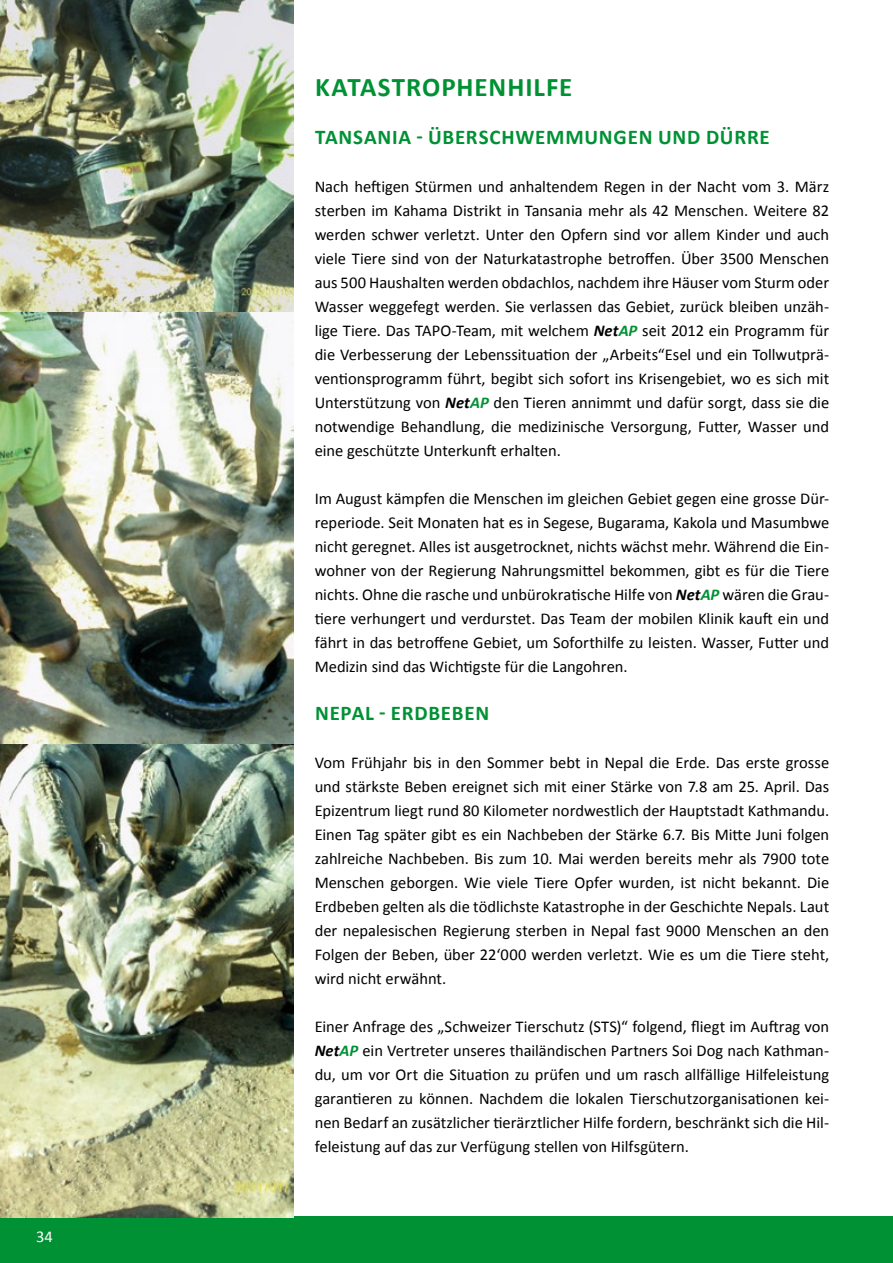
<style>
.page{position:relative;width:893px;height:1263px;background:#fff}
.page>*{position:absolute;margin:0;border:0;box-sizing:border-box;transform-origin:0 0}
.t1{font:700 27px "Calibri";letter-spacing:.035em;color:#009134}
.t2{font:700 21px "Calibri";letter-spacing:.035em;color:#009134}
.t3{font:16.5px/24px "Calibri";letter-spacing:-.005em;color:#000;text-align:justify}
.t4{font:16.5px "Calibri";color:#fff}
.s1{font-weight:700;font-style:italic}
.s2{font-weight:700;font-style:italic;color:#009134}
</style>
<div class="page">
<div style="left:0;top:1216px;width:893px;height:47px;background:#009134"></div>
<img style="left:0;top:0;width:293px;height:744px">
<img style="left:0;top:744px;width:293px;height:474px">
<p class="t4" style="left:36px;top:1226px;width:18px">34</p>
<h1 class="t1" style="left:315px;top:70px;width:259px">KATASTROPHENHILFE</h1>
<p class="t2" style="left:315px;top:124px;width:456px">TANSANIA - ÜBERSCHWEMMUNGEN UND DÜRRE</p>
<p class="t3" style="left:315px;top:174px;width:516px">Nach heftigen Stürmen und anhaltendem Regen in der Nacht vom 3. März sterben im Kahama Distrikt in Tansania mehr als 42 Menschen. Weitere 82 werden schwer verletzt. Unter den Opfern sind vor allem Kinder und auch viele Tiere sind von der Naturkatastrophe betroffen. Über 3500 Menschen aus 500 Haushalten werden obdachlos, nachdem ihre Häuser vom Sturm oder Wasser weggefegt werden. Sie verlassen das Gebiet, zurück bleiben unzäh&shy;lige Tiere. Das TAPO-Team, mit welchem <span class="s1">Net</span><span class="s2">AP</span> seit 2012 ein Programm für die Verbesserung der Lebenssituation der „Arbeits“Esel und ein Tollwutprä&shy;ventionsprogramm führt, begibt sich sofort ins Krisengebiet, wo es sich mit Unterstützung von <span class="s1">Net</span><span class="s2">AP</span> den Tieren annimmt und dafür sorgt, dass sie die notwendige Behandlung, die medizinische Versorgung, Futter, Wasser und eine geschützte Unterkunft erhalten.</p>
<p class="t3" style="left:315px;top:486px;width:516px">Im August kämpfen die Menschen im gleichen Gebiet gegen eine grosse Dür&shy;reperiode. Seit Monaten hat es in Segese, Bugarama, Kakola und Masumbwe nicht geregnet. Alles ist ausgetrocknet, nichts wächst mehr. Während die Ein&shy;wohner von der Regierung Nahrungsmittel bekommen, gibt es für die Tiere nichts. Ohne die rasche und unbürokratische Hilfe von <span class="s1">Net</span><span class="s2">AP</span> wären die Grau&shy;tiere verhungert und verdurstet. Das Team der mobilen Klinik kauft ein und fährt in das betroffene Gebiet, um Soforthilfe zu leisten. Wasser, Futter und Medizin sind das Wichtigste für die Langohren.</p>
<p class="t2" style="left:315px;top:700px;width:176px">NEPAL - ERDBEBEN</p>
<p class="t3" style="left:315px;top:750px;width:516px">Vom Frühjahr bis in den Sommer bebt in Nepal die Erde. Das erste grosse und stärkste Beben ereignet sich mit einer Stärke von 7.8 am 25. April. Das Epizentrum liegt rund 80 Kilometer nordwestlich der Hauptstadt Kathmandu.<br>Einen Tag später gibt es ein Nachbeben der Stärke 6.7. Bis Mitte Juni folgen zahlreiche Nachbeben. Bis zum 10. Mai werden bereits mehr als 7900 tote Menschen geborgen. Wie viele Tiere Opfer wurden, ist nicht bekannt. Die Erdbeben gelten als die tödlichste Katastrophe in der Geschichte Nepals. Laut der nepalesischen Regierung sterben in Nepal fast 9000 Menschen an den Folgen der Beben, über 22‘000 werden verletzt. Wie es um die Tiere steht, wird nicht erwähnt.</p>
<p class="t3" style="left:315px;top:1014px;width:516px">Einer Anfrage des „Schweizer Tierschutz (STS)“ folgend, fliegt im Auftrag von <span class="s1">Net</span><span class="s2">AP</span> ein Vertreter unseres thailändischen Partners Soi Dog nach Kathman&shy;du, um vor Ort die Situation zu prüfen und um rasch allfällige Hilfeleistung garantieren zu können. Nachdem die lokalen Tierschutzorganisationen kei&shy;nen Bedarf an zusätzlicher tierärztlicher Hilfe fordern, beschränkt sich die Hil&shy;feleistung auf das zur Verfügung stellen von Hilfsgütern.</p>
</div>
